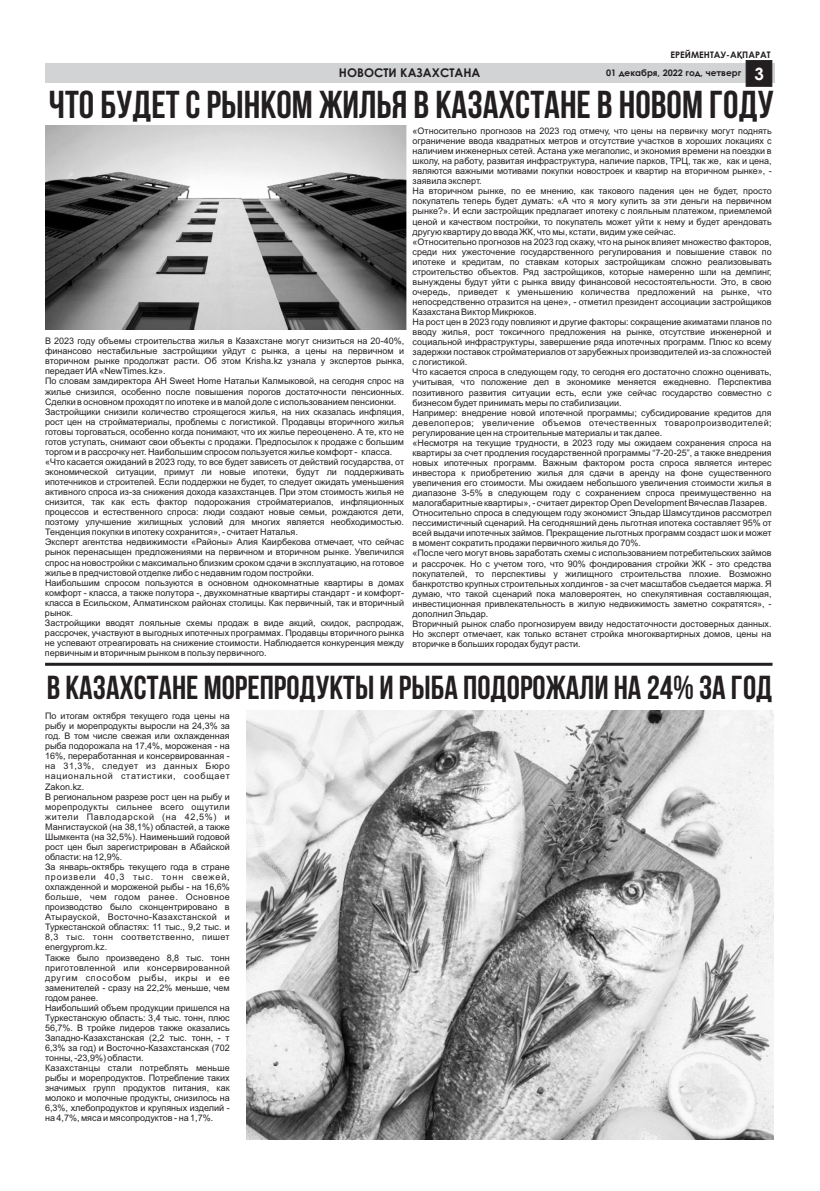
<style>
.page{position:relative;width:820px;height:1191px;background:#fff}
.page>*{position:absolute;margin:0;border:0;box-sizing:border-box;transform-origin:0 0}
.t1{font:700 38.9px "Bebas Neue";color:#231f20}
.t2{font:700 33.3px "Bebas Neue";color:#231f20}
.t3{font:700 12px "KZ Century Gothic";color:#231f20}
.t4{font:9px/10.1px "Arial";color:#231f20}
.t5{font:700 9px "KZ Century Gothic";color:#231f20}
.s1{font-size:16.9px;color:#fff}
</style>
<div class="page">
<div style="left:45px;top:64px;width:729px;height:19px;background:#d1d3d4"></div>
<svg style="left:745px;top:60px;width:27px;height:27px"></svg>
<img style="left:45px;top:126px;width:362px;height:204px">
<hr style="left:45px;top:663px;width:727px;height:3px;background:#231f20">
<img style="left:246px;top:711px;width:527px;height:428px">
<p class="t5" style="left:670px;top:51px;width:101px">ЕРЕЙМЕНТАУ-АҚПАРАТ</p>
<p class="t5" style="left:606px;top:69px;width:159px">01 декабря, 2022 год, четверг <span class="s1">3</span></p>
<h3 class="t3" style="left:339px;top:68px;width:143px">НОВОСТИ КАЗАХСТАНА</h3>
<h1 class="t1" style="left:49px;top:89px;width:725px">Что будет с рынком жилья в Казахстане в новом году</h1>
<p class="t4" style="left:412px;top:127px;width:360px">«Относительно прогнозов на 2023 год отмечу, что цены на первичку могут поднять ограничение ввода квадратных метров и отсутствие участков в хороших локациях с наличием инженерных сетей. Астана уже мегаполис, и экономия времени на поездки в школу, на работу, развитая инфраструктура, наличие парков, ТРЦ, так же, как и цена, являются важными мотивами покупки новостроек и квартир на вторичном рынке», - заявила эксперт.<br>На вторичном рынке, по ее мнению, как такового падения цен не будет, просто покупатель теперь будет думать: «А что я могу купить за эти деньги на первичном рынке?». И если застройщик предлагает ипотеку с лояльным платежом, приемлемой ценой и качеством постройки, то покупатель может уйти к нему и будет арендовать другую квартиру до ввода ЖК, что мы, кстати, видим уже сейчас.<br>«Относительно прогнозов на 2023 год скажу, что на рынок влияет множество факторов, среди них ужесточение государственного регулирования и повышение ставок по ипотеке и кредитам, по ставкам которых застройщикам сложно реализовывать строительство объектов. Ряд застройщиков, которые намеренно шли на демпинг, вынуждены будут уйти с рынка ввиду финансовой несостоятельности. Это, в свою очередь, приведет к уменьшению количества предложений на рынке, что непосредственно отразится на цене», - отметил президент ассоциации застройщиков Казахстана Виктор Микрюков.<br>На рост цен в 2023 году повлияют и другие факторы: сокращение акиматами планов по вводу жилья, рост токсичного предложения на рынке, отсутствие инженерной и социальной инфраструктуры, завершение ряда ипотечных программ. Плюс ко всему задержки поставок стройматериалов от зарубежных производителей из-за сложностей с логистикой.<br>Что касается спроса в следующем году, то сегодня его достаточно сложно оценивать, учитывая, что положение дел в экономике меняется ежедневно. Перспектива позитивного развития ситуации есть, если уже сейчас государство совместно с бизнесом будет принимать меры по стабилизации.<br>Например: внедрение новой ипотечной программы; субсидирование кредитов для девелоперов; увеличение объемов отечественных товаропроизводителей; регулирование цен на строительные материалы и так далее.<br>«Несмотря на текущие трудности, в 2023 году мы ожидаем сохранения спроса на квартиры за счет продления государственной программы “7-20-25”, а также внедрения новых ипотечных программ. Важным фактором роста спроса является интерес инвестора к приобретению жилья для сдачи в аренду на фоне существенного увеличения его стоимости. Мы ожидаем небольшого увеличения стоимости жилья в диапазоне 3-5% в следующем году с сохранением спроса преимущественно на малогабаритные квартиры», - считает директор Open Development Вячеслав Лазарев.<br>Относительно спроса в следующем году экономист Эльдар Шамсутдинов рассмотрел пессимистичный сценарий. На сегодняшний день льготная ипотека составляет 95% от всей выдачи ипотечных займов. Прекращение льготных программ создаст шок и может в момент сократить продажи первичного жилья до 70%.<br>«После чего могут вновь заработать схемы с использованием потребительских займов и рассрочек. Но с учетом того, что 90% фондирования стройки ЖК - это средства покупателей, то перспективы у жилищного строительства плохие. Возможно банкротство крупных строительных холдингов - за счет масштабов съедается маржа. Я думаю, что такой сценарий пока маловероятен, но спекулятивная составляющая, инвестиционная привлекательность в жилую недвижимость заметно сократятся», - дополнил Эльдар.<br>Вторичный рынок слабо прогнозируем ввиду недостаточности достоверных данных.<br>Но эксперт отмечает, как только встанет стройка многоквартирных домов, цены на вторичке в больших городах будут расти.</p>
<h2 class="t2" style="left:47px;top:673px;width:727px">В Казахстане морепродукты и рыба подорожали на 24% за год</h2>
<p class="t4" style="left:45px;top:711px;width:186px">По итогам октября текущего года цены на рыбу и морепродукты выросли на 24,3% за год. В том числе свежая или охлажденная рыба подорожала на 17,4%, мороженая - на 16%, переработанная и консервированная - на 31,3%, следует из данных Бюро национальной статистики, сообщает Zakon.kz.<br>В региональном разрезе рост цен на рыбу и морепродукты сильнее всего ощутили жители Павлодарской (на 42,5%) и Мангистауской (на 38,1%) областей, а также Шымкента (на 32,5%). Наименьший годовой рост цен был зарегистрирован в Абайской области: на 12,9%.<br>За январь-октябрь текущего года в стране произвели 40,3 тыс. тонн свежей, охлажденной и мороженой рыбы - на 16,6% больше, чем годом ранее. Основное производство было сконцентрировано в Атырауской, Восточно-Казахстанской и Туркестанской областях: 11 тыс., 9,2 тыс. и 8,3 тыс. тонн соответственно, пишет energyprom.kz.<br>Также было произведено 8,8 тыс. тонн приготовленной или консервированной другим способом рыбы, икры и ее заменителей - сразу на 22,2% меньше, чем годом ранее.<br>Наибольший объем продукции пришелся на Туркестанскую область: 3,4 тыс. тонн, плюс 56,7%. В тройке лидеров также оказались Западно-Казахстанская (2,2 тыс. тонн, - т 6,3% за год) и Восточно-Казахстанская (702 тонны, -23,9%) области.<br>Казахстанцы стали потреблять меньше рыбы и морепродуктов. Потребление таких значимых групп продуктов питания, как молоко и молочные продукты, снизилось на 6,3%, хлебопродуктов и крупяных изделий - на 4,7%, мяса и мясопродуктов - на 1,7%.</p>
<p class="t4" style="left:45px;top:337px;width:360px">В 2023 году объемы строительства жилья в Казахстане могут снизиться на 20-40%, финансово нестабильные застройщики уйдут с рынка, а цены на первичном и вторичном рынке продолжат расти. Об этом Krisha.kz узнала у экспертов рынка, передает ИА «NewTimes.kz».<br>По словам замдиректора АН Sweet Home Натальи Калмыковой, на сегодня спрос на жилье снизился, особенно после повышения порогов достаточности пенсионных.<br>Сделки в основном проходят по ипотеке и в малой доле с использованием пенсионки.<br>Застройщики снизили количество строящегося жилья, на них сказалась инфляция, рост цен на стройматериалы, проблемы с логистикой. Продавцы вторичного жилья готовы торговаться, особенно когда понимают, что их жилье переоценено. А те, кто не готов уступать, снимают свои объекты с продажи. Предпосылок к продаже с большим торгом и в рассрочку нет. Наибольшим спросом пользуется жилье комфорт - класса. «Что касается ожиданий в 2023 году, то все будет зависеть от действий государства, от экономической ситуации, примут ли новые ипотеки, будут ли поддерживать ипотечников и строителей. Если поддержки не будет, то следует ожидать уменьшения активного спроса из-за снижения дохода казахстанцев. При этом стоимость жилья не снизится, так как есть фактор подорожания стройматериалов, инфляционных процессов и естественного спроса: люди создают новые семьи, рождаются дети, поэтому улучшение жилищных условий для многих является необходимостью.<br>Тенденция покупки в ипотеку сохранится», - считает Наталья.<br>Эксперт агентства недвижимости «Районы» Алия Каирбекова отмечает, что сейчас рынок перенасыщен предложениями на первичном и вторичном рынке. Увеличился спрос на новостройки с максимально близким сроком сдачи в эксплуатацию, на готовое жилье в предчистовой отделке либо с недавним годом постройки.<br>Наибольшим спросом пользуются в основном однокомнатные квартиры в домах комфорт - класса, а также полутора -, двухкомнатные квартиры стандарт - и комфорт&shy;класса в Есильском, Алматинском районах столицы. Как первичный, так и вторичный рынок.<br>Застройщики вводят лояльные схемы продаж в виде акций, скидок, распродаж, рассрочек, участвуют в выгодных ипотечных программах. Продавцы вторичного рынка не успевают отреагировать на снижение стоимости. Наблюдается конкуренция между первичным и вторичным рынком в пользу первичного.</p>
</div>
